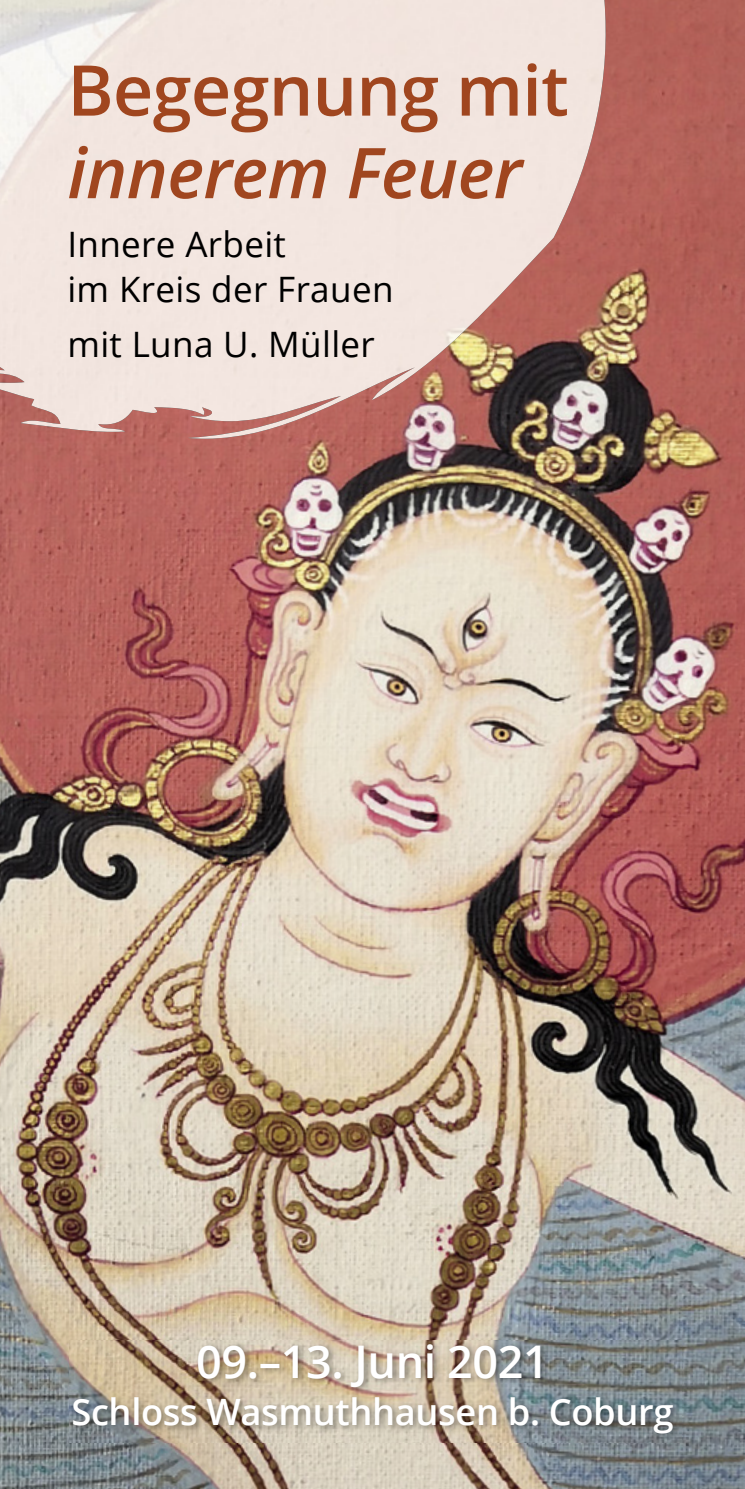
<style>
.page{position:relative;width:745px;height:1489px;background:#fff}
.page>*{position:absolute;margin:0;border:0;box-sizing:border-box;transform-origin:0 0}
.t1{font:600 70px "Open Sans";letter-spacing:-.01em;color:#a0461f}
.t2{font:italic 600 70px "Open Sans";letter-spacing:-.01em;color:#a0461f}
.t3{font:600 45px "Open Sans";letter-spacing:-.01em;color:#fff}
.t4{font:600 36.25px "Open Sans";letter-spacing:-.01em;color:#fff}
.t5{font:35px/45px "Open Sans";letter-spacing:.01em;color:#000}
</style>
<div class="page">
<img style="left:0;top:0;width:744px;height:1488px">
<img style="left:0;top:0;width:610px;height:438px">
<img style="left:69px;top:1340px;width:611px;height:102px">
<h1 class="t1" style="left:67px;top:42px;width:502px">Begegnung mit</h1>
<h1 class="t2" style="left:67px;top:125px;width:456px">innerem Feuer</h1>
<p class="t5" style="left:67px;top:221px;width:327px">Innere Arbeit<br>im Kreis der Frauen</p>
<p class="t5" style="left:67px;top:321px;width:309px">mit Luna U. Müller</p>
<p class="t3" style="left:196px;top:1330px;width:354px">09.–13. Juni 2021</p>
<p class="t4" style="left:71px;top:1386px;width:603px">Schloss Wasmuthhausen b. Coburg</p>
</div>
